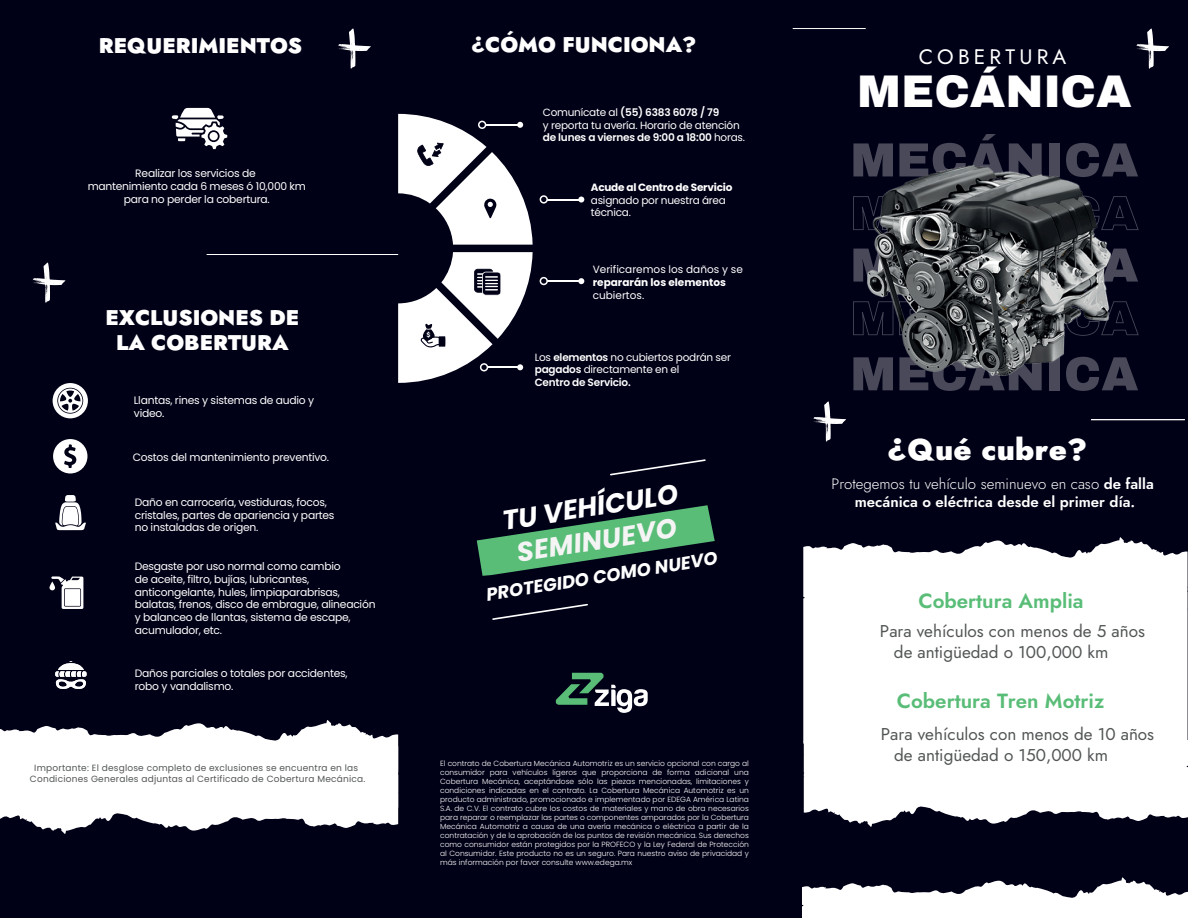
<style>
.page{position:relative;width:1188px;height:918px;background:#000117}
.page>*{position:absolute;margin:0;border:0;box-sizing:border-box;transform-origin:0 0}
.t1{font:900 45.75px "Archivo";color:#fff}
.t2{font:900 30px "Jost";letter-spacing:.01em;color:#fff}
.t3{font:italic 700 27.15px "Poppins";color:#fff}
.t4{font:italic 700 27.15px "Poppins";color:#f5f4f5}
.t5{font:900 21.3px/25.5px "Jost";color:#fff;text-align:center}
.t6{font:21px "Jost";letter-spacing:.2em;color:#fff}
.t7{font:600 20.55px "Jost";color:#59bd78}
.t8{font:italic 700 18px "Poppins";color:#fff}
.t9{font:17.1px/20.5px "Jost";color:#535657}
.t10{font:600 15px/18px "Jost";color:#fff;text-align:center}
.t11{font:10.8px/12.9px "Poppins";letter-spacing:-.02em;color:#fff}
.t12{font:10.5px/12.6px "Poppins";letter-spacing:-.02em;color:#fff}
.t13{font:700 10.5px "Poppins";letter-spacing:-.01em;color:#fff}
.t14{font:10.5px "Poppins";color:#fff}
.t15{font:9px/10.8px "Poppins";letter-spacing:.025em;color:#535657;text-align:center}
.t16{font:300 7.5px/9px "Poppins";color:#fff;text-align:justify}
.t17{font:600 6.6px "Jost";color:#fff}
.s1{font-weight:600}
.s2{font-weight:300}
</style>
<div class="page">
<div style="left:803px;top:537px;width:385px;height:207px;background:#fff"></div>
<svg style="left:804px;top:740px;width:384px;height:87px;background:#dedee1"></svg>
<svg style="left:802px;top:877px;width:386px;height:41px"></svg>
<svg style="left:610px;top:459px;width:96px;height:17px"></svg>
<svg style="left:492px;top:603px;width:96px;height:17px"></svg>
<svg style="left:477px;top:505px;width:238px;height:71px"></svg>
<hr style="left:545px;top:199px;width:36px;height:1px;background:#fff">
<svg style="left:578px;top:197px;width:6px;height:6px"></svg>
<hr style="left:545px;top:280px;width:36px;height:2px;background:#fff">
<svg style="left:578px;top:278px;width:6px;height:6px"></svg>
<svg style="left:853px;top:143px;width:40px;height:33px"></svg>
<svg style="left:899px;top:134px;width:143px;height:31px"></svg>
<div style="left:1049px;top:143px;width:11px;height:33px;background:#494959"></div>
<svg style="left:1066px;top:143px;width:72px;height:34px"></svg>
<svg style="left:853px;top:196px;width:15px;height:34px"></svg>
<svg style="left:1110px;top:196px;width:29px;height:34px"></svg>
<svg style="left:853px;top:249px;width:15px;height:33px"></svg>
<svg style="left:1110px;top:248px;width:28px;height:34px"></svg>
<svg style="left:853px;top:357px;width:40px;height:33px"></svg>
<svg style="left:899px;top:376px;width:143px;height:15px"></svg>
<div style="left:1049px;top:357px;width:11px;height:33px;background:#494959"></div>
<svg style="left:1066px;top:357px;width:72px;height:34px"></svg>
<svg style="left:853px;top:301px;width:15px;height:34px"></svg>
<svg style="left:1110px;top:301px;width:29px;height:35px"></svg>
<hr style="left:1091px;top:419px;width:94px;height:1px;background:#fff">
<hr style="left:207px;top:254px;width:191px;height:1px;background:#fff">
<hr style="left:793px;top:28px;width:73px;height:1px;background:#fff">
<svg style="left:0;top:720px;width:398px;height:114px"></svg>
<svg style="left:53px;top:439px;width:34px;height:34px"></svg>
<svg style="left:49px;top:576px;width:34px;height:33px"></svg>
<svg style="left:55px;top:495px;width:31px;height:35px"></svg>
<svg style="left:53px;top:383px;width:35px;height:35px"></svg>
<svg style="left:172px;top:108px;width:55px;height:41px"></svg>
<div style="left:209px;top:132px;width:9px;height:8px;background:#fff;border-radius:50%"></div>
<svg style="left:398px;top:114px;width:135px;height:131px"></svg>
<img style="left:868px;top:165px;width:242px;height:211px">
<svg style="left:55px;top:661px;width:32px;height:28px"></svg>
<svg style="left:398px;top:252px;width:135px;height:131px"></svg>
<div style="left:481px;top:364px;width:6px;height:7px;background:#000117;border-radius:50%"></div>
<div style="left:480px;top:363px;width:8px;height:8px;border:2px solid #fff;border-radius:50%"></div>
<div style="left:540px;top:277px;width:8px;height:8px;border:2px solid #fff;border-radius:50%"></div>
<div style="left:540px;top:195px;width:8px;height:9px;border:2px solid #fff;border-radius:50%"></div>
<div style="left:479px;top:121px;width:7px;height:7px;background:#000117;border-radius:50%"></div>
<div style="left:478px;top:121px;width:8px;height:8px;border:2px solid #fff;border-radius:50%"></div>
<svg style="left:556px;top:673px;width:92px;height:40px"></svg>
<h3 class="t5" style="left:99px;top:33px;width:205px">REQUERIMIENTOS</h3>
<h3 class="t11" style="left:88px;top:167px;width:220px;text-align:center">Realizar los servicios de<br>mantenimiento cada 6 meses ó 10,000 km para no perder la cobertura.</h3>
<h3 class="t5" style="left:105px;top:304px;width:195px">EXCLUSIONES DE<br>LA COBERTURA</h3>
<h3 class="t11" style="left:134px;top:394px;width:182px">Llantas, rines y sistemas de audio y video.</h3>
<h3 class="t11" style="left:133px;top:451px;width:198px">Costos del mantenimiento preventivo.</h3>
<h3 class="t11" style="left:135px;top:495px;width:201px">Daño en carrocería, vestiduras, focos, cristales, partes de apariencia y partes no instaladas de origen.</h3>
<h3 class="t11" style="left:135px;top:560px;width:242px">Desgaste por uso normal como cambio<br>de aceite, filtro, bujías, lubricantes, anticongelante, hules, limpiaparabrisas, balatas, frenos, disco de embrague, alineación y balanceo de llantas, sistema de escape, acumulador, etc.</h3>
<h3 class="t11" style="left:135px;top:667px;width:214px">Daños parciales o totales por accidentes, robo y vandalismo.</h3>
<p class="t15" style="left:30px;top:763px;width:337px">Importante: El desglose completo de exclusiones se encuentra en las<br>Condiciones Generales adjuntas al Certificado de Cobertura Mecánica.</p>
<p class="t17" style="left:427px;top:330px;width:5px">$</p>
<h3 class="t5" style="left:471px;top:32px;width:227px">¿CÓMO FUNCIONA?</h3>
<h3 class="t12" style="left:543px;top:106px;width:204px">Comunícate al <span class="s1">(55) 6383 6078 / 79<br></span>y reporta tu avería. Horario de atención <span class="s1">de lunes a viernes de 9:00 a 18:00</span> horas.</h3>
<h3 class="t13" style="left:591px;top:181px;width:143px">Acude al Centro de Servicio</h3>
<h3 class="t12" style="left:591px;top:194px;width:137px">asignado por nuestra área técnica.</h3>
<h3 class="t14" style="left:593px;top:264px;width:152px">Verificaremos los daños y se</h3>
<h3 class="t13" style="left:593px;top:276px;width:135px">repararán los elementos</h3>
<h3 class="t14" style="left:593px;top:289px;width:53px">cubiertos.</h3>
<h3 class="t12" style="left:535px;top:351px;width:198px">Los <span class="s1">elementos</span> no cubiertos podrán ser <span class="s1">pagados</span> directamente en el<br><span class="s1">Centro de Servicio.</span></h3>
<h3 class="t3" style="left:500px;top:505px;width:179px;rotate:-9deg">TU VEHÍCULO</h3>
<h3 class="t8" style="left:485px;top:584px;width:235px;rotate:-9deg">PROTEGIDO COMO NUEVO</h3>
<h3 class="t4" style="left:515px;top:537px;width:163px;rotate:-9deg">SEMINUEVO</h3>
<p class="t16" style="left:440px;top:759px;width:310px">El contrato de Cobertura Mecánica Automotriz es un servicio opcional con cargo al consumidor para vehículos ligeros que proporciona de forma adicional una Cobertura Mecánica, aceptándose sólo las piezas mencionadas, limitaciones y condiciones indicadas en el contrato. La Cobertura Mecánica Automotriz es un producto administrado, promocionado e implementado por EDEGA América Latina S.A. de C.V. El contrato cubre los costos de materiales y mano de obra necesarios para reparar o reemplazar las partes o componentes amparados por la Cobertura Mecánica Automotriz a causa de una avería mecánica o eléctrica a partir de la contratación y de la aprobación de los puntos de revisión mecánica. Sus derechos como consumidor están protegidos por la PROFECO y la Ley Federal de Protección al Consumidor. Este producto no es un seguro. Para nuestro aviso de privacidad y más información por favor consulte www.edega.mx</p>
<h3 class="t6" style="left:919px;top:43px;width:149px">COBERTURA</h3>
<h1 class="t1" style="left:857px;top:56px;width:276px">MECÁNICA</h1>
<h2 class="t2" style="left:887px;top:428px;width:202px">¿Qué cubre?</h2>
<h3 class="t10" style="left:832px;top:475px;width:324px"><span class="s2">Protegemos tu vehículo seminuevo en caso</span> de falla mecánica o eléctrica desde el primer día.</h3>
<h3 class="t7" style="left:918px;top:586px;width:167px">Cobertura Amplia</h3>
<h3 class="t9" style="left:894px;top:621px;width:253px;text-indent:-14px">Para vehículos con menos de 5 años de antigüedad o 100,000 km</h3>
<h3 class="t7" style="left:897px;top:687px;width:209px">Cobertura Tren Motriz</h3>
<h3 class="t9" style="left:894px;top:724px;width:261px;text-indent:-13px">Para vehículos con menos de 10 años de antigüedad o 150,000 km</h3>
</div>
